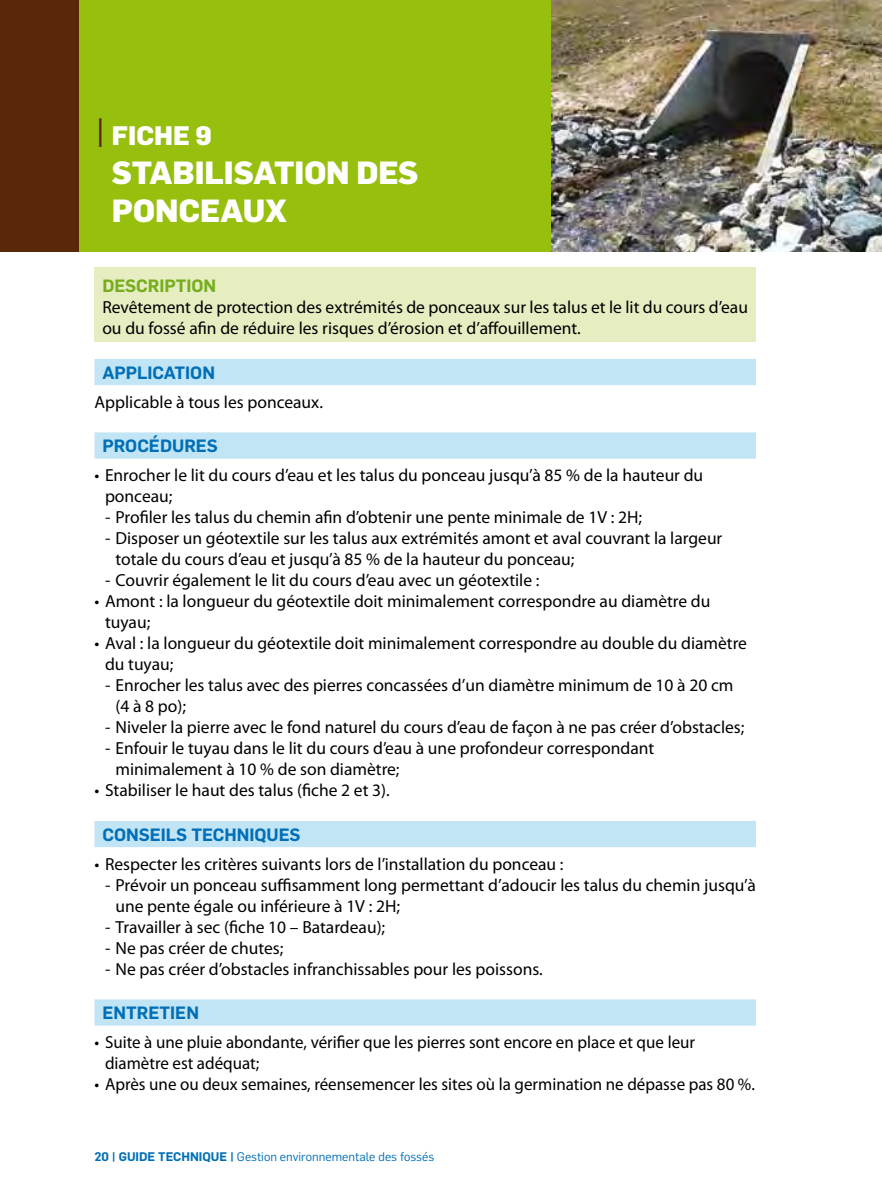
<style>
.page{position:relative;width:882px;height:1197px;background:#fff}
.page>*{position:absolute;margin:0;border:0;box-sizing:border-box;transform-origin:0 0}
.t1{font:800 31.5px/38.5px "Flama";color:#fff}
.t2{font:800 26.25px "Flama";color:#fff}
.t3{font:17.5px/21px "Myriad Pro";color:#000}
.t4{font:600 17.5px "Flama";color:#006fb7}
.t5{font:600 17.5px "Flama";color:#76ad1c}
.t6{font:12.25px "Flama";color:#006fb7}
.s1{font-weight:400;font-size:36.75px;color:#582809}
.s2{font-weight:600}
</style>
<div class="page">
<div style="left:94px;top:268px;width:662px;height:74px;background:#e5edc1"></div>
<div style="left:0;top:0;width:882px;height:252px;background:#97bf0d"></div>
<div style="left:94px;top:359px;width:662px;height:26px;background:#c2e5f5"></div>
<div style="left:94px;top:432px;width:662px;height:27px;background:#c2e5f5"></div>
<div style="left:94px;top:821px;width:662px;height:26px;background:#c2e5f5"></div>
<div style="left:94px;top:999px;width:662px;height:27px;background:#c2e5f5"></div>
<img style="left:551px;top:0;width:331px;height:252px">
<div style="left:0;top:0;width:79px;height:252px;background:#582809"></div>
<h2 class="t2" style="left:94px;top:117px;width:119px"><span class="s1">|</span> FICHE 9</h2>
<h1 class="t1" style="left:112px;top:151px;width:308px">STABILISATION DES<br>PONCEAUX</h1>
<p class="t5" style="left:102px;top:273px;width:115px">DESCRIPTION</p>
<p class="t3" style="left:102px;top:297px;width:647px">Revêtement de protection des extrémités de ponceaux sur les talus et le lit du cours d’eau ou du fossé afin de réduire les risques d’érosion et d’affouillement.</p>
<p class="t4" style="left:102px;top:360px;width:114px">APPLICATION</p>
<p class="t3" style="left:94px;top:392px;width:230px">Applicable à tous les ponceaux.</p>
<p class="t4" style="left:102px;top:433px;width:117px">PROCÉDURES</p>
<p class="t3" style="left:105px;top:465px;width:600px;text-indent:-10px">• Enrocher le lit du cours d’eau et les talus du ponceau jusqu’à 85 % de la hauteur du ponceau;</p>
<p class="t3" style="left:105px;top:507px;width:539px">- Profiler les talus du chemin afin d’obtenir une pente minimale de 1V : 2H;</p>
<p class="t3" style="left:116px;top:528px;width:608px;text-indent:-10px">- Disposer un géotextile sur les talus aux extrémités amont et aval couvrant la largeur totale du cours d’eau et jusqu’à 85 % de la hauteur du ponceau;</p>
<p class="t3" style="left:105px;top:570px;width:436px">- Couvrir également le lit du cours d’eau avec un géotextile :</p>
<p class="t3" style="left:105px;top:591px;width:607px;text-indent:-10px">• Amont : la longueur du géotextile doit minimalement correspondre au diamètre du tuyau;</p>
<p class="t3" style="left:105px;top:633px;width:644px;text-indent:-10px">• Aval : la longueur du géotextile doit minimalement correspondre au double du diamètre du tuyau;</p>
<p class="t3" style="left:116px;top:675px;width:620px;text-indent:-10px">- Enrocher les talus avec des pierres concassées d’un diamètre minimum de 10 à 20 cm (4 à 8 po);</p>
<p class="t3" style="left:105px;top:717px;width:641px">- Niveler la pierre avec le fond naturel du cours d’eau de façon à ne pas créer d’obstacles;</p>
<p class="t3" style="left:116px;top:738px;width:540px;text-indent:-10px">- Enfouir le tuyau dans le lit du cours d’eau à une profondeur correspondant minimalement à 10 % de son diamètre;</p>
<p class="t3" style="left:94px;top:780px;width:297px">• Stabiliser le haut des talus (fiche 2 et 3).</p>
<p class="t4" style="left:102px;top:822px;width:200px">CONSEILS TECHNIQUES</p>
<p class="t3" style="left:94px;top:854px;width:471px">• Respecter les critères suivants lors de l’installation du ponceau :</p>
<p class="t3" style="left:116px;top:875px;width:642px;text-indent:-10px">- Prévoir un ponceau suffisamment long permettant d’adoucir les talus du chemin jusqu’à une pente égale ou inférieure à 1V : 2H;</p>
<p class="t3" style="left:105px;top:917px;width:282px">- Travailler à sec (fiche 10 – Batardeau);</p>
<p class="t3" style="left:105px;top:938px;width:180px">- Ne pas créer de chutes;</p>
<p class="t3" style="left:105px;top:959px;width:439px">- Ne pas créer d’obstacles infranchissables pour les poissons.</p>
<p class="t4" style="left:102px;top:1000px;width:98px">ENTRETIEN</p>
<p class="t3" style="left:105px;top:1032px;width:592px;text-indent:-11px">• Suite à une pluie abondante, vérifier que les pierres sont encore en place et que leur diamètre est adéquat;</p>
<p class="t3" style="left:94px;top:1074px;width:662px">• Après une ou deux semaines, réensemencer les sites où la germination ne dépasse pas 80 %.</p>
<p class="t6" style="left:94px;top:1149px;width:341px"><span class="s2">20 | GUIDE TECHNIQUE |</span> Gestion environnementale des fossés</p>
</div>
